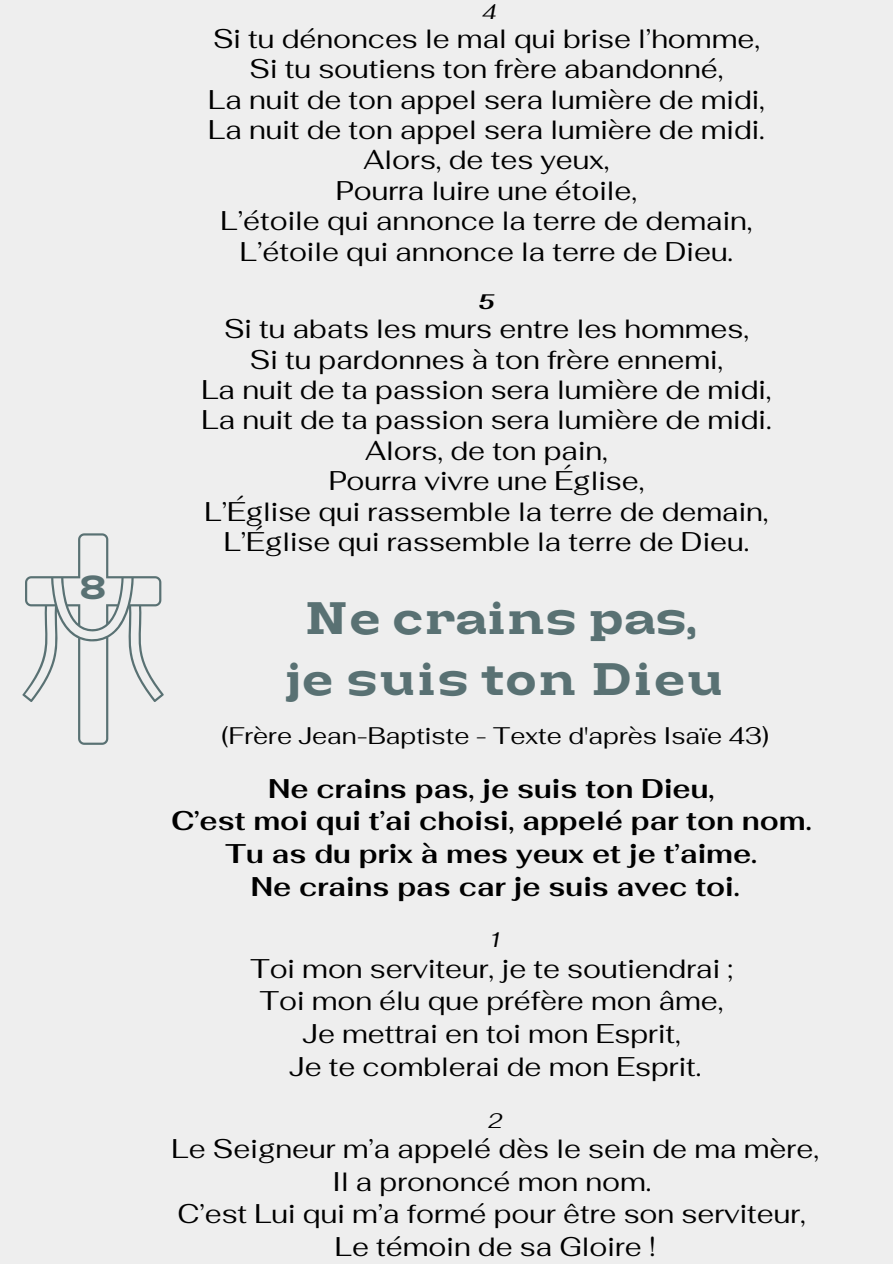
<style>
.page{position:relative;width:893px;height:1264px;background:#fff}
.page>*{position:absolute;margin:0;border:0;box-sizing:border-box;transform-origin:0 0}
.t1{font:700 expanded 45px/61.8px "Lazord Slab";color:#597173;text-align:center}
.t2{font:700 expanded 33px "Lazord Slab";color:#597173}
.t3{font:27px/30.3px "Fahkwang";color:#000;text-align:center}
.t4{font:700 27px/32.7px "Fahkwang";color:#000;text-align:center}
.t5{font:24px "Fahkwang";color:#000}
.t6{font:italic 21px "Fahkwang";color:#000}
.t7{font:italic 700 21px "Fahkwang";color:#000}
</style>
<div class="page">
<div style="left:0;top:0;width:892px;height:1263px;background:#eee"></div>
<svg style="left:22px;top:533px;width:142px;height:211px"></svg>
<p class="t2" style="left:79px;top:570px;width:29px">8</p>
<h3 class="t6" style="left:482px;top:-3px;width:16px">4</h3>
<h3 class="t3" style="left:208px;top:23px;width:558px">Si tu dénonces le mal qui brise l’homme, Si tu soutiens ton frère abandonné,<br>La nuit de ton appel sera lumière de midi, La nuit de ton appel sera lumière de midi.<br>Alors, de tes yeux,<br>Pourra luire une étoile,<br>L’étoile qui annonce la terre de demain, L’étoile qui annonce la terre de Dieu.</h3>
<h3 class="t7" style="left:478px;top:288px;width:17px">5</h3>
<h3 class="t3" style="left:201px;top:313px;width:571px">Si tu abats les murs entre les hommes,<br>Si tu pardonnes à ton frère ennemi,<br>La nuit de ta passion sera lumière de midi, La nuit de ta passion sera lumière de midi.<br>Alors, de ton pain,<br>Pourra vivre une Église,<br>L’Église qui rassemble la terre de demain, L’Église qui rassemble la terre de Dieu.</h3>
<h3 class="t1" style="left:287px;top:587px;width:438px">Ne crains pas, je suis ton Dieu</h3>
<p class="t5" style="left:221px;top:719px;width:549px">(Frère Jean-Baptiste - Texte d'après Isaïe 43)</p>
<h1 class="t4" style="left:171px;top:771px;width:642px">Ne crains pas, je suis ton Dieu,<br>C’est moi qui t’ai choisi, appelé par ton nom.<br>Tu as du prix à mes yeux et je t’aime.<br>Ne crains pas car je suis avec toi.</h1>
<p class="t6" style="left:488px;top:926px;width:16px">1</p>
<p class="t3" style="left:250px;top:951px;width:484px;line-height:32.7px">Toi mon serviteur, je te soutiendrai ;<br>Toi mon élu que préfère mon âme,<br>Je mettrai en toi mon Esprit,<br>Je te comblerai de mon Esprit.</p>
<h2 class="t6" style="left:488px;top:1106px;width:16px">2</h2>
<h2 class="t3" style="left:172px;top:1131px;width:648px;line-height:32.7px">Le Seigneur m’a appelé dès le sein de ma mère, Il a prononcé mon nom.<br>C’est Lui qui m’a formé pour être son serviteur, Le témoin de sa Gloire !</h2>
</div>
